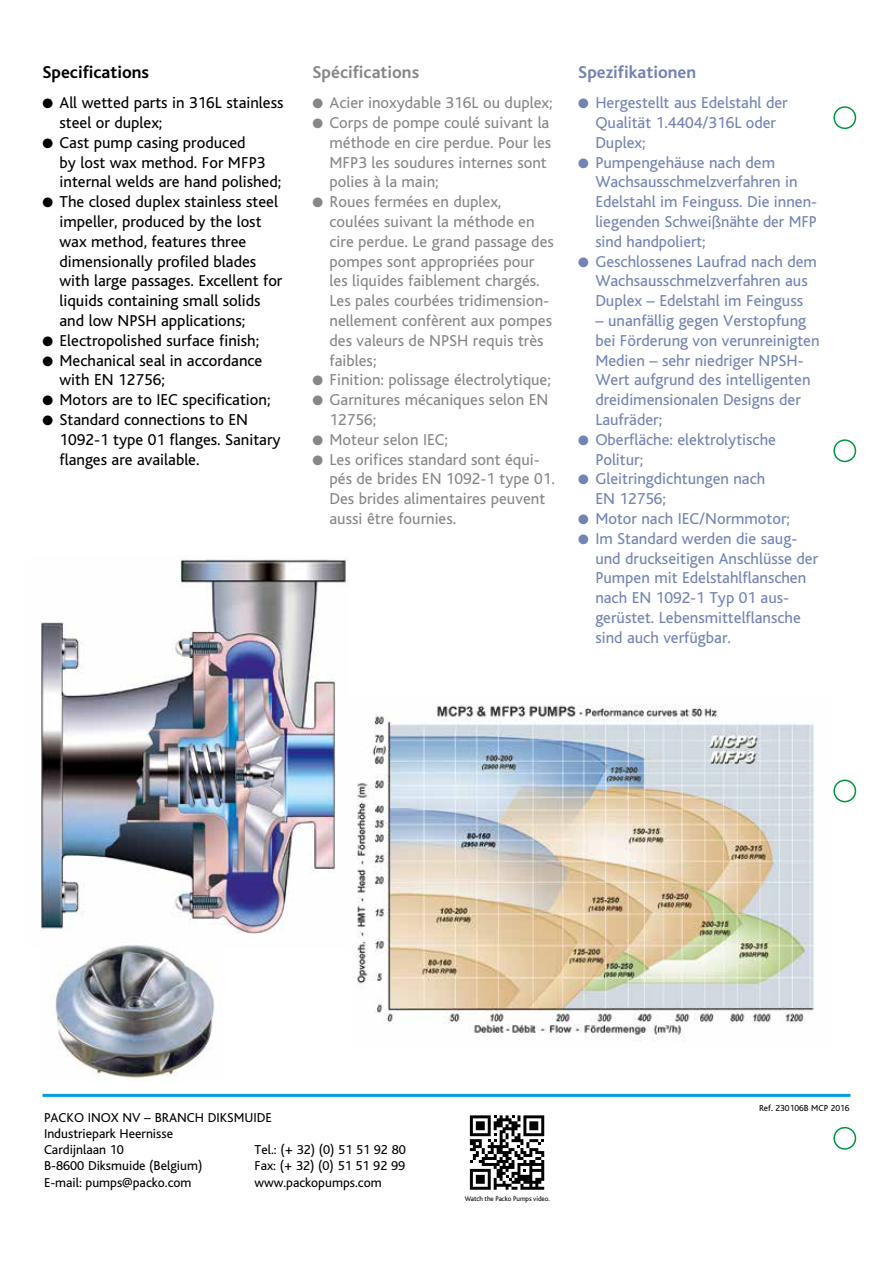
<style>
.page{position:relative;width:893px;height:1263px;background:#fff}
.page>*{position:absolute;margin:0;border:0;box-sizing:border-box;transform-origin:0 0}
.t1{font:700 18px "Bliss";color:#7383b4}
.t2{font:700 18px "Bliss";color:#000}
.t3{font:700 18px "Bliss";color:#868786}
.t4{font:16.5px/19.8px "Bliss";color:#7383b4}
.t5{font:16.5px/19.8px "Bliss";color:#868786}
.t6{font:16.5px/19.8px "Bliss";color:#000}
.t7{font:13.5px/16.2px "Bliss";color:#000}
.t8{font:9.15px "Bliss";color:#000}
.t9{font:7.05px "Bliss";letter-spacing:-.01em;color:#000}
</style>
<div class="page">
<hr style="left:43px;top:1094px;width:807px;height:3px;background:#009ee3">
<img style="left:41px;top:557px;width:308px;height:377px">
<img style="left:43px;top:931px;width:180px;height:147px">
<img style="left:357px;top:704px;width:458px;height:337px">
<svg style="left:469px;top:1115px;width:76px;height:75px"></svg>
<div style="left:833px;top:779px;width:23px;height:23px;border:2px solid #00963e;border-radius:50%"></div>
<div style="left:833px;top:439px;width:23px;height:23px;border:2px solid #00963e;border-radius:50%"></div>
<div style="left:833px;top:106px;width:23px;height:23px;border:2px solid #00963e;border-radius:50%"></div>
<div style="left:833px;top:1127px;width:23px;height:23px;border:2px solid #00963e;border-radius:50%"></div>
<p class="t2" style="left:43px;top:62px;width:108px">Specifications</p>
<p class="t6" style="left:60px;top:93px;width:226px;text-indent:-17px">● All wetted parts in 316L stainless steel or duplex;</p>
<p class="t6" style="left:60px;top:133px;width:223px;text-indent:-17px">● Cast pump casing produced<br>by lost wax method. For MFP3 internal welds are hand polished;</p>
<p class="t6" style="left:60px;top:192px;width:224px;text-indent:-17px">● The closed duplex stainless steel impeller, produced by the lost wax method, features three dimensionally profiled blades with large passages. Excellent for liquids containing small solids and low NPSH applications;</p>
<p class="t6" style="left:43px;top:331px;width:218px">● Electropolished surface finish;</p>
<p class="t6" style="left:60px;top:351px;width:204px;text-indent:-17px">● Mechanical seal in accordance with EN 12756;</p>
<p class="t6" style="left:43px;top:390px;width:229px">● Motors are to IEC specification;</p>
<p class="t6" style="left:60px;top:410px;width:223px;text-indent:-17px">● Standard connections to EN<br>1092-1 type 01 flanges. Sanitary flanges are available.</p>
<p class="t3" style="left:313px;top:62px;width:108px">Spécifications</p>
<p class="t5" style="left:313px;top:93px;width:242px">● Acier inoxydable 316L ou duplex;</p>
<p class="t5" style="left:330px;top:113px;width:223px;text-indent:-17px">● Corps de pompe coulé suivant la méthode en cire perdue. Pour les<br>MFP3 les soudures internes sont polies à la main;</p>
<p class="t5" style="left:330px;top:192px;width:226px;text-indent:-17px">● Roues fermées en duplex, coulées suivant la méthode en cire perdue. Le grand passage des pompes sont appropriées pour les liquides faiblement chargés.<br>Les pales courbées tridimension&shy;nellement confèrent aux pompes des valeurs de NPSH requis très faibles;</p>
<p class="t5" style="left:313px;top:370px;width:240px">● Finition: polissage électrolytique;</p>
<p class="t5" style="left:330px;top:390px;width:220px;text-indent:-17px">● Garnitures mécaniques selon EN<br>12756;</p>
<p class="t5" style="left:313px;top:430px;width:137px">● Moteur selon IEC;</p>
<p class="t5" style="left:330px;top:450px;width:227px;text-indent:-17px">● Les orifices standard sont équi&shy;pés de brides EN 1092-1 type 01.<br>Des brides alimentaires peuvent aussi être fournies.</p>
<p class="t1" style="left:578px;top:62px;width:119px">Spezifikationen</p>
<p class="t4" style="left:595px;top:93px;width:194px;text-indent:-17px">● Hergestellt aus Edelstahl der<br>Qualität 1.4404/316L oder<br>Duplex;</p>
<p class="t4" style="left:595px;top:153px;width:223px;text-indent:-17px">● Pumpengehäuse nach dem<br>Wachsausschmelzverfahren in<br>Edelstahl im Feinguss. Die innen&shy;liegenden Schweißnähte der MFP sind handpoliert;</p>
<p class="t4" style="left:578px;top:252px;width:240px;text-align:center">● Geschlossenes Laufrad nach dem<br>Wachsausschmelzverfahren aus<br>Duplex – Edelstahl im Feinguss</p>
<p class="t4" style="left:595px;top:311px;width:226px">– unanfällig gegen Verstopfung bei Förderung von verunreinigten<br>Medien – sehr niedriger NPSH-<br>Wert aufgrund des intelligenten dreidimensionalen Designs der<br>Laufräder;</p>
<p class="t4" style="left:595px;top:430px;width:182px;text-indent:-17px">● Oberfläche: elektrolytische<br>Politur;</p>
<p class="t4" style="left:595px;top:469px;width:171px;text-indent:-17px">● Gleitringdichtungen nach<br>EN 12756;</p>
<p class="t4" style="left:578px;top:509px;width:213px">● Motor nach IEC/Normmotor;</p>
<p class="t4" style="left:595px;top:529px;width:224px;text-indent:-17px">● Im Standard werden die saug&shy;und druckseitigen Anschlüsse der<br>Pumpen mit Edelstahlflanschen nach EN 1092-1 Typ 01 aus&shy;gerüstet. Lebensmittelflansche sind auch verfügbar.</p>
<p class="t7" style="left:44px;top:1109px;width:229px">PACKO INOX NV – BRANCH DIKSMUIDE<br>Industriepark Heernisse<br>Cardijnlaan 10</p>
<p class="t7" style="left:254px;top:1142px;width:153px">Tel.: (+ 32) (0) 51 51 92 80</p>
<p class="t7" style="left:44px;top:1158px;width:160px">B-8600 Diksmuide (Belgium)</p>
<p class="t7" style="left:254px;top:1158px;width:152px">Fax: (+ 32) (0) 51 51 92 99</p>
<p class="t7" style="left:44px;top:1174px;width:149px">E-mail: pumps@packo.com</p>
<p class="t7" style="left:254px;top:1174px;width:129px">www.packopumps.com</p>
<p class="t9" style="left:465px;top:1194px;width:87px">Watch the Packo Pumps video.</p>
<p class="t8" style="left:759px;top:1103px;width:92px">Ref. 230106B MCP 2016</p>
</div>
